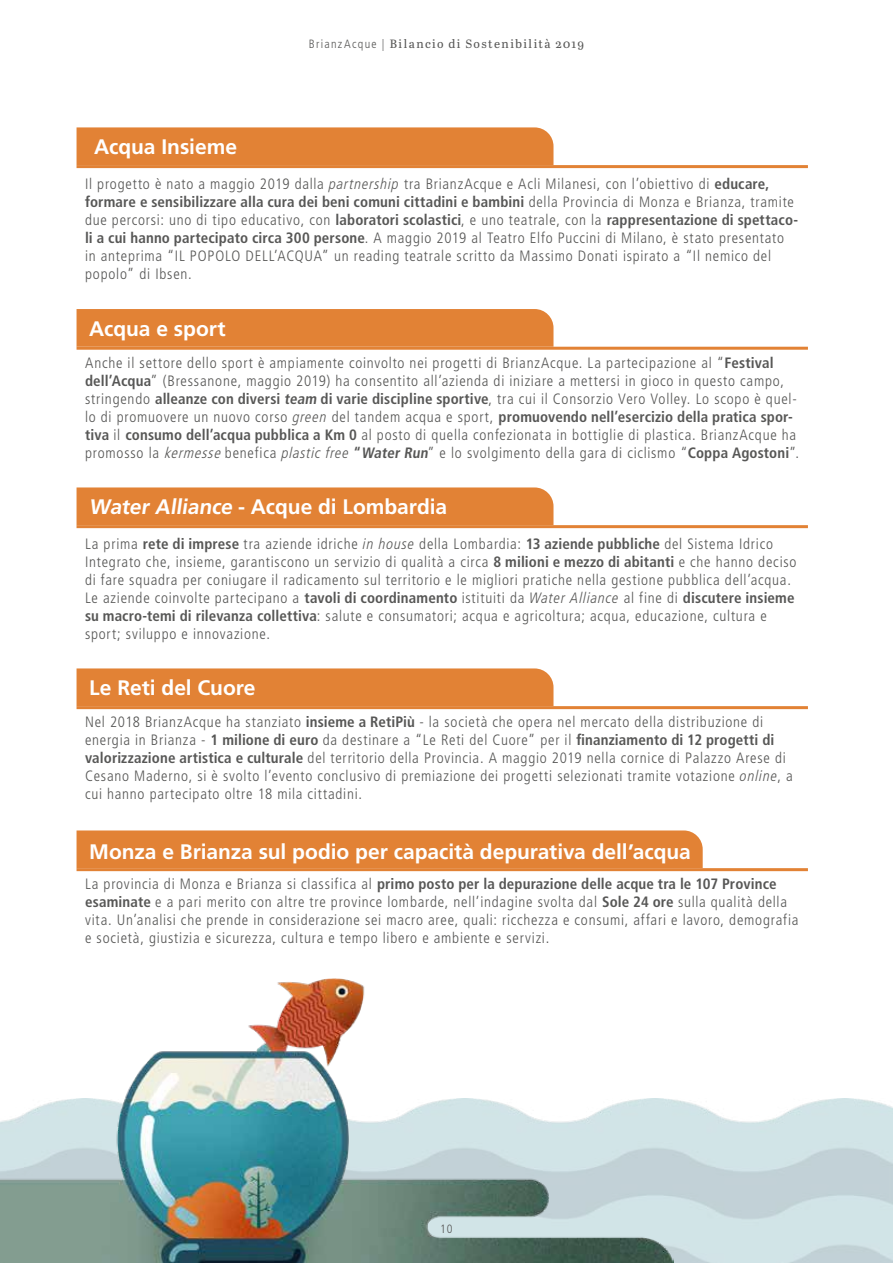
<style>
.page{position:relative;width:893px;height:1263px;background:#fff}
.page>*{position:absolute;margin:0;border:0;box-sizing:border-box;transform-origin:0 0}
.t1{font:700 21px "Frutiger LT Std";letter-spacing:-.005em;color:#fff}
.t2{font:300 condensed 15px/18px "Frutiger LT Std";letter-spacing:.05em;color:#575756}
.t3{font:12px "Abril Text";letter-spacing:.115em;color:#575756}
.t4{font:300 condensed 12px "Frutiger LT Std";color:#575756}
.s1{font-family:"Frutiger LT Std";font-weight:300;font-stretch:condensed}
.s2{font-family:"Frutiger LTW04 48 Light Cond It";font-weight:400;font-stretch:normal}
.s3{font-weight:700}
.s4{font-style:italic}
</style>
<div class="page">
<img style="left:0;top:978px;width:674px;height:285px">
<hr style="left:77px;top:165px;width:731px;height:3px;background:#e28235">
<div style="left:77px;top:127px;width:476px;height:38px;background:#e28235"></div>
<hr style="left:77px;top:347px;width:731px;height:3px;background:#e28235">
<div style="left:77px;top:309px;width:476px;height:38px;background:#e28235"></div>
<hr style="left:77px;top:525px;width:731px;height:3px;background:#e28235">
<div style="left:77px;top:487px;width:476px;height:38px;background:#e28235"></div>
<hr style="left:77px;top:706px;width:731px;height:3px;background:#e28235">
<div style="left:77px;top:668px;width:476px;height:38px;background:#e28235"></div>
<hr style="left:77px;top:868px;width:731px;height:3px;background:#e28235">
<div style="left:77px;top:830px;width:626px;height:38px;background:#e28235"></div>
<p class="t3" style="left:309px;top:35px;width:277px"><span class="s1">BrianzAcque |</span> Bilancio di Sostenibilità 2019</p>
<h1 class="t1" style="left:94px;top:134px;width:144px">Acqua Insieme</h1>
<p class="t2" style="left:85px;top:175px;width:714px">Il progetto è nato a maggio 2019 dalla <span class="s2">partnership</span> tra BrianzAcque e Acli Milanesi, con l’obiettivo di <span class="s3">educare, formare e sensibilizzare alla cura dei beni comuni cittadini e bambini</span> della Provincia di Monza e Brianza, tramite due percorsi: uno di tipo educativo, con <span class="s3">laboratori scolastici</span>, e uno teatrale, con la <span class="s3">rappresentazione di spettaco&shy;li a cui hanno partecipato circa 300 persone</span>. A maggio 2019 al Teatro Elfo Puccini di Milano, è stato presentato in anteprima “IL POPOLO DELL’ACQUA” un reading teatrale scritto da Massimo Donati ispirato a “Il nemico del popolo” di Ibsen.</p>
<h1 class="t1" style="left:89px;top:316px;width:138px">Acqua e sport</h1>
<p class="t2" style="left:85px;top:354px;width:716px">Anche il settore dello sport è ampiamente coinvolto nei progetti di BrianzAcque. La partecipazione al “<span class="s3">Festival dell’Acqua</span>” (Bressanone, maggio 2019) ha consentito all’azienda di iniziare a mettersi in gioco in questo campo, stringendo <span class="s3">alleanze con diversi team di varie discipline sportive</span>, tra cui il Consorzio Vero Volley. Lo scopo è quel&shy;lo di promuovere un nuovo corso <span class="s2">green</span> del tandem acqua e sport, <span class="s3">promuovendo nell’esercizio della pratica spor&shy;tiva</span> il <span class="s3">consumo dell’acqua pubblica a Km 0</span> al posto di quella confezionata in bottiglie di plastica. BrianzAcque ha promosso la <span class="s4">kermesse</span>benefica <span class="s2">plastic free</span> <span class="s3">“Water Run</span>” e lo svolgimento della gara di ciclismo “<span class="s3">Coppa Agostoni</span>”.</p>
<h1 class="t1" style="left:89px;top:494px;width:359px">Water Alliance - Acque di Lombardia</h1>
<p class="t2" style="left:85px;top:535px;width:713px">La prima <span class="s3">rete di imprese</span> tra aziende idriche <span class="s2">in house</span> della Lombardia: <span class="s3">13 aziende pubbliche</span> del Sistema Idrico Integrato che, insieme, garantiscono un servizio di qualità a circa <span class="s3">8 milioni e mezzo di abitanti</span> e che hanno deciso di fare squadra per coniugare il radicamento sul territorio e le migliori pratiche nella gestione pubblica dell’acqua.<br>Le aziende coinvolte partecipano a <span class="s3">tavoli di coordinamento</span> istituiti da <span class="s2">Water Alliance</span> al fine di <span class="s3">discutere insieme su macro-temi di rilevanza collettiva</span>: salute e consumatori; acqua e agricoltura; acqua, educazione, cultura e sport; sviluppo e innovazione.</p>
<h1 class="t1" style="left:89px;top:675px;width:168px">Le Reti del Cuore</h1>
<p class="t2" style="left:85px;top:713px;width:709px">Nel 2018 BrianzAcque ha stanziato <span class="s3">insieme a RetiPiù</span> - la società che opera nel mercato della distribuzione di energia in Brianza - <span class="s3">1 milione di euro</span> da destinare a “Le Reti del Cuore” per il <span class="s3">finanziamento di 12 progetti di valorizzazione artistica e culturale</span> del territorio della Provincia. A maggio 2019 nella cornice di Palazzo Arese di Cesano Maderno, si è svolto l’evento conclusivo di premiazione dei progetti selezionati tramite votazione <span class="s2">online</span>, a cui hanno partecipato oltre 18 mila cittadini.</p>
<h1 class="t1" style="left:89px;top:839px;width:603px">Monza e Brianza sul podio per capacità depurativa dell’acqua</h1>
<p class="t2" style="left:85px;top:875px;width:715px">La provincia di Monza e Brianza si classifica al <span class="s3">primo posto per la depurazione delle acque tra le 107 Province esaminate</span> e a pari merito con altre tre province lombarde, nell’indagine svolta dal <span class="s3">Sole 24 ore</span> sulla qualità della vita. Un’analisi che prende in considerazione sei macro aree, quali: ricchezza e consumi, affari e lavoro, demografia e società, giustizia e sicurezza, cultura e tempo libero e ambiente e servizi.</p>
<p class="t4" style="left:440px;top:1221px;width:14px">10</p>
</div>
